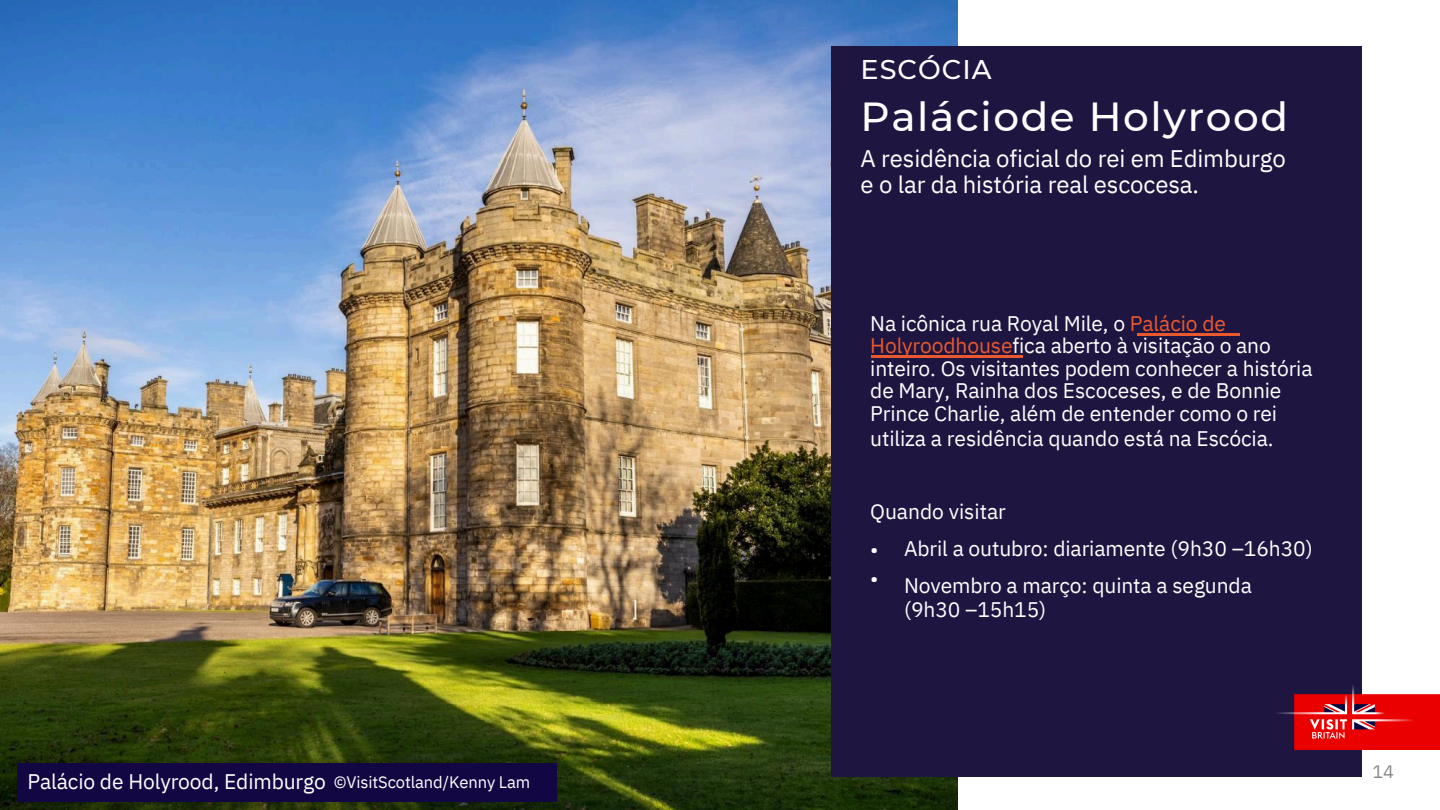
<style>
.page{position:relative;width:1440px;height:810px;background:#fff}
.page>*{position:absolute;margin:0;border:0;box-sizing:border-box;transform-origin:0 0}
.t1{font:500 40.5px "Montserrat";letter-spacing:.04em;color:#fff}
.t2{font:500 27px "Montserrat";letter-spacing:.04em;color:#fff}
.t3{font:24px/25.8px "IBM Plex Sans";letter-spacing:-.005em;color:#fff}
.t4{font:21.15px "IBM Plex Sans";letter-spacing:-.005em;color:#fff}
.t5{font:21px/22.5px "IBM Plex Sans";letter-spacing:-.005em;color:#fff}
.t6{font:18px "IBM Plex Sans";color:#898989}
.t7{font:16.5px "IBM Plex Sans";letter-spacing:-.005em;color:#fff}
.s1{color:#ea592e}
</style>
<div class="page">
<img style="left:0;top:0;width:957px;height:810px">
<div style="left:831px;top:46px;width:531px;height:730px;background:#1e1541"></div>
<img style="left:1277px;top:685px;width:162px;height:65px">
<div style="left:17px;top:764px;width:540px;height:38px;background:#120742"></div>
<hr style="left:871px;top:356px;width:152px;height:2px;background:#ea592e">
<hr style="left:1137px;top:333px;width:103px;height:2px;background:#ea592e">
<p class="t5" style="left:27px;top:770px;width:300px">Palácio de Holyrood, Edimburgo</p>
<p class="t7" style="left:334px;top:771px;width:198px">©VisitScotland/Kenny Lam</p>
<p class="t2" style="left:861px;top:53px;width:133px">ESCÓCIA</p>
<p class="t1" style="left:861px;top:92px;width:429px">Paláciode Holyrood</p>
<p class="t3" style="left:861px;top:145px;width:427px">A residência oficial do rei em Edimburgo e o lar da história real escocesa.</p>
<p class="t5" style="left:870px;top:311px;width:444px">Na icônica rua Royal Mile, o <span class="s1">Palácio de Holyroodhouse</span>fica aberto à visitação o ano inteiro. Os visitantes podem conhecer a história de Mary, Rainha dos Escoceses, e de Bonnie Prince Charlie, além de entender como o rei</p>
<p class="t4" style="left:870px;top:425px;width:405px">utiliza a residência quando está na Escócia.</p>
<h2 class="t5" style="left:870px;top:500px;width:137px">Quando visitar</h2>
<h1 class="t5" style="left:870px;top:534px;width:10px;line-height:29.2px">• •</h1>
<p class="t5" style="left:904px;top:530px;width:410px;line-height:37.2px">Abril a outubro: diariamente (9h30 –16h30)<br>Novembro a março: quinta a segunda</p>
<p class="t5" style="left:904px;top:598px;width:144px">(9h30 –15h15)</p>
<h2 class="t6" style="left:1372px;top:760px;width:23px">14</h2>
</div>
